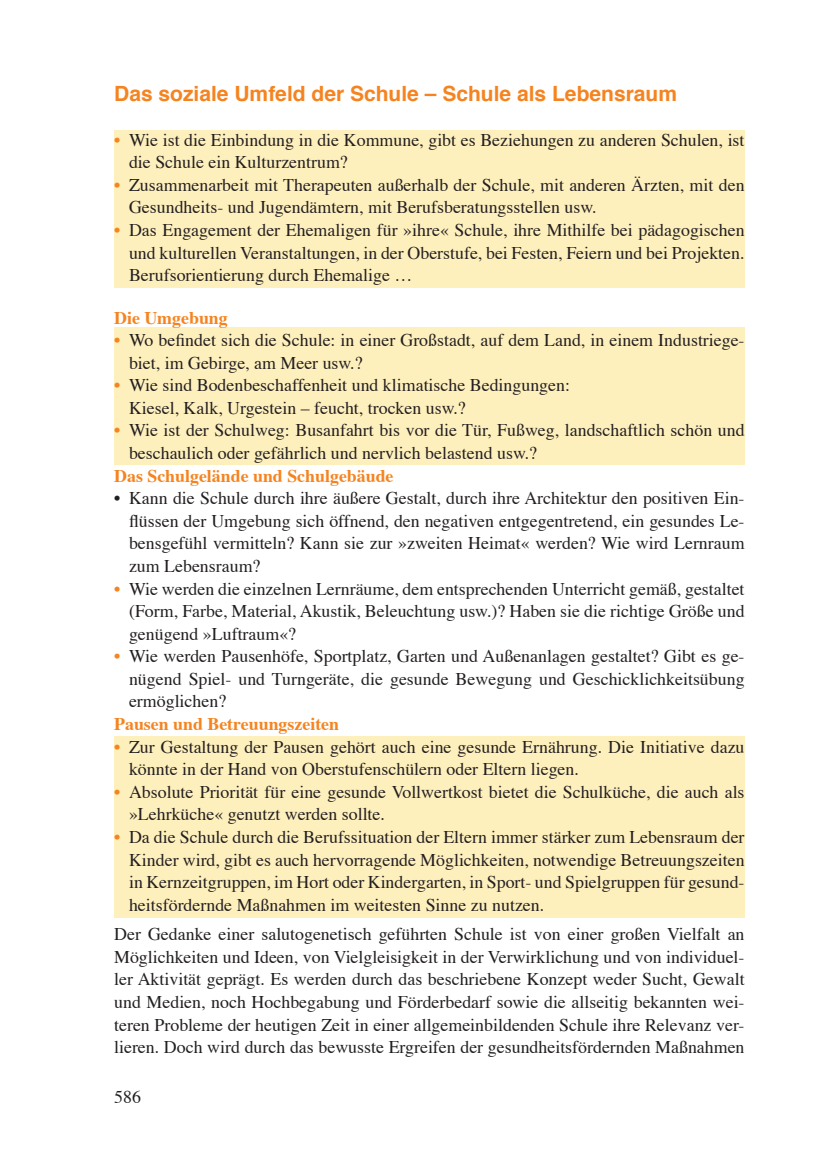
<style>
.page{position:relative;width:829px;height:1176px;background:#fff}
.page>*{position:absolute;margin:0;border:0;box-sizing:border-box;transform-origin:0 0}
.t1{font:700 21px "Helvetica";color:#f58420}
.t2{font:17.85px/22.6px "Times";color:#231f20}
.t3{font:700 17.85px "Times";color:#f58420}
.s1{color:#f58420}
</style>
<div class="page">
<div style="left:114px;top:327px;width:630px;height:138px;background:#fef0bd"></div>
<div style="left:114px;top:130px;width:630px;height:158px;background:#fef0bd"></div>
<div style="left:114px;top:737px;width:630px;height:181px;background:#fef0bd"></div>
<p class="t1" style="left:114px;top:74px;width:564px">Das soziale Umfeld der Schule – Schule als Lebensraum</p>
<p class="t2" style="left:129px;top:127px;width:617px;text-indent:-15px"><span class="s1">•</span> Wie ist die Einbindung in die Kommune, gibt es Beziehungen zu anderen Schulen, ist die Schule ein Kulturzentrum?</p>
<p class="t2" style="left:129px;top:172px;width:617px;text-indent:-15px"><span class="s1">•</span> Zusammenarbeit mit Therapeuten außerhalb der Schule, mit anderen Ärzten, mit den<br>Gesundheits- und Jugendämtern, mit Berufsberatungsstellen usw.</p>
<p class="t2" style="left:129px;top:217px;width:617px;text-align:justify;text-indent:-15px"><span class="s1">•</span> Das Engagement der Ehemaligen für »ihre« Schule, ihre Mithilfe bei pädagogischen und kulturellen Veranstaltungen, in der Oberstufe, bei Festen, Feiern und bei Projekten.<br>Berufsorientierung durch Ehemalige …</p>
<p class="t3" style="left:114px;top:300px;width:115px">Die Umgebung</p>
<p class="t2" style="left:129px;top:327px;width:617px;text-indent:-15px"><span class="s1">•</span> Wo befindet sich die Schule: in einer Großstadt, auf dem Land, in einem Industriege&shy;biet, im Gebirge, am Meer usw.?</p>
<p class="t2" style="left:129px;top:372px;width:442px;text-indent:-15px"><span class="s1">•</span> Wie sind Bodenbeschaffenheit und klimatische Bedingungen:<br>Kiesel, Kalk, Urgestein – feucht, trocken usw.?</p>
<p class="t2" style="left:129px;top:418px;width:617px;text-indent:-15px"><span class="s1">•</span> Wie ist der Schulweg: Busanfahrt bis vor die Tür, Fußweg, landschaftlich schön und beschaulich oder gefährlich und nervlich belastend usw.?</p>
<p class="t3" style="left:114px;top:458px;width:281px">Das Schulgelände und Schulgebäude</p>
<p class="t2" style="left:129px;top:485px;width:617px;text-align:justify;text-indent:-15px">• Kann die Schule durch ihre äußere Gestalt, durch ihre Architektur den positiven Ein&shy;flüssen der Umgebung sich öffnend, den negativen entgegentretend, ein gesundes Le&shy;bensgefühl vermitteln? Kann sie zur »zweiten Heimat« werden? Wie wird Lernraum zum Lebensraum?</p>
<p class="t2" style="left:129px;top:576px;width:617px;text-align:justify;text-indent:-15px"><span class="s1">•</span> Wie werden die einzelnen Lernräume, dem entsprechenden Unterricht gemäß, gestaltet (Form, Farbe, Material, Akustik, Beleuchtung usw.)? Haben sie die richtige Größe und genügend »Luftraum«?</p>
<p class="t2" style="left:129px;top:643px;width:617px;text-align:justify;text-indent:-15px"><span class="s1">•</span> Wie werden Pausenhöfe, Sportplatz, Garten und Außenanlagen gestaltet? Gibt es ge&shy;nügend Spiel- und Turngeräte, die gesunde Bewegung und Geschicklichkeitsübung ermöglichen?</p>
<p class="t3" style="left:114px;top:707px;width:226px">Pausen und Betreuungszeiten</p>
<p class="t2" style="left:129px;top:734px;width:617px;text-indent:-15px"><span class="s1">•</span> Zur Gestaltung der Pausen gehört auch eine gesunde Ernährung. Die Initiative dazu könnte in der Hand von Oberstufenschülern oder Eltern liegen.</p>
<p class="t2" style="left:129px;top:779px;width:617px;text-indent:-15px"><span class="s1">•</span> Absolute Priorität für eine gesunde Vollwertkost bietet die Schulküche, die auch als »Lehrküche« genutzt werden sollte.</p>
<p class="t2" style="left:129px;top:824px;width:617px;text-align:justify;text-indent:-15px"><span class="s1">•</span> Da die Schule durch die Berufssituation der Eltern immer stärker zum Lebensraum der Kinder wird, gibt es auch hervorragende Möglichkeiten, notwendige Betreuungszeiten in Kernzeitgruppen, im Hort oder Kindergarten, in Sport- und Spielgruppen für gesund&shy;heitsfördernde Maßnahmen im weitesten Sinne zu nutzen.</p>
<p class="t2" style="left:114px;top:921px;width:632px;text-align:justify">Der Gedanke einer salutogenetisch geführten Schule ist von einer großen Vielfalt an Möglichkeiten und Ideen, von Vielgleisigkeit in der Verwirklichung und von individuel&shy;ler Aktivität geprägt. Es werden durch das beschriebene Konzept weder Sucht, Gewalt und Medien, noch Hochbegabung und Förderbedarf sowie die allseitig bekannten wei&shy;teren Probleme der heutigen Zeit in einer allgemeinbildenden Schule ihre Relevanz ver&shy;lieren. Doch wird durch das bewusste Ergreifen der gesundheitsfördernden Maßnahmen</p>
<p class="t2" style="left:114px;top:1083px;width:28px">586</p>
</div>
